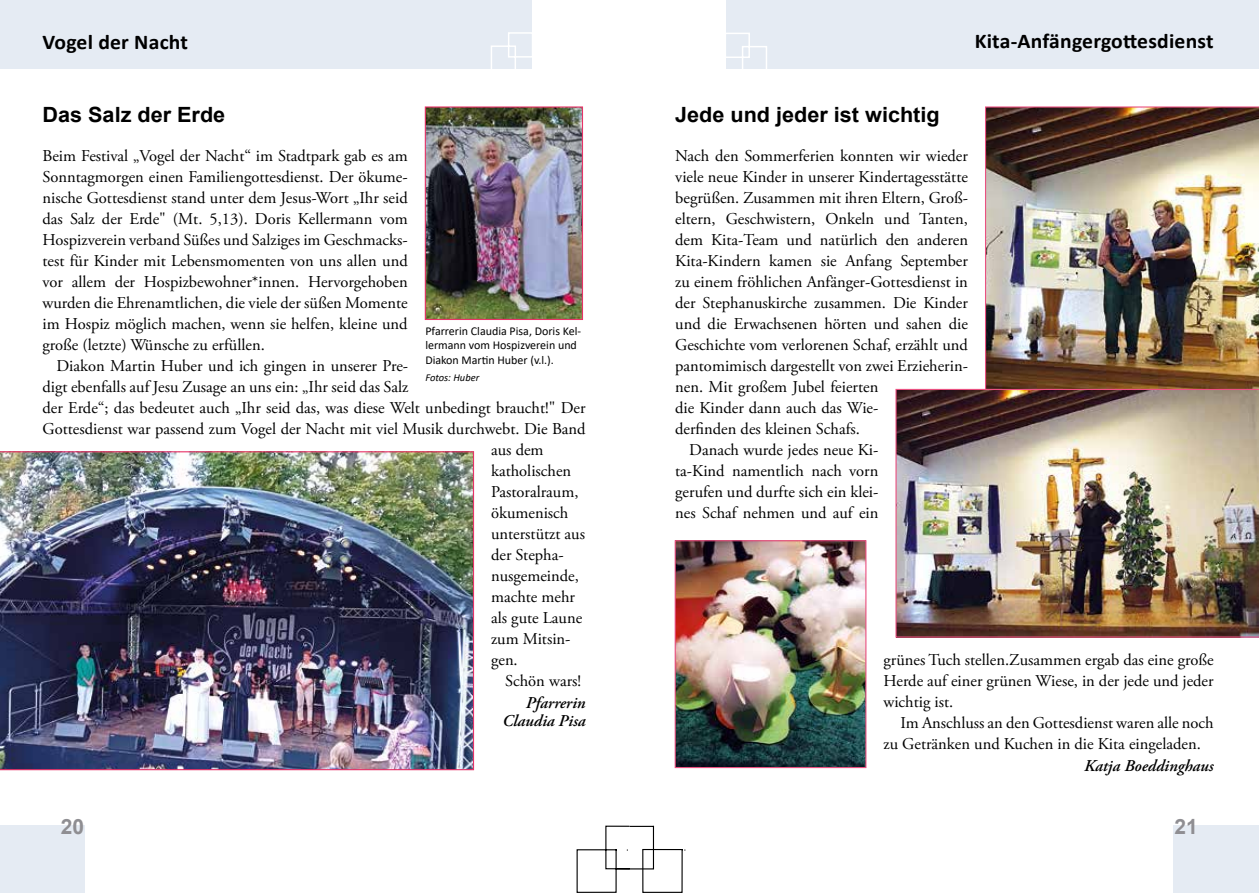
<style>
.page{position:relative;width:1259px;height:893px;background:#fff}
.page>*{position:absolute;margin:0;border:0;box-sizing:border-box;transform-origin:0 0}
.t1{font:700 21px "Calibri";letter-spacing:.01em;color:#000}
.t2{font:700 21px "Arial";color:#000}
.t3{font:700 21px "Arial";color:#8f8e92}
.t4{font:16.5px/21px "Adobe Garamond Pro";color:#000;text-align:justify}
.t5{font:italic 600 16.5px/18px "Adobe Garamond Pro";color:#000;text-align:right}
.t6{font:12px/14.4px "Calibri";color:#000}
.t7{font:italic 10.5px "Calibri";color:#000}
</style>
<div class="page">
<div style="left:0;top:826px;width:85px;height:67px;background:#e5ebf3"></div>
<div style="left:0;top:0;width:531px;height:69px;background:#e5ebf3"></div>
<svg style="left:491px;top:31px;width:41px;height:38px"></svg>
<div style="left:1173px;top:826px;width:86px;height:67px;background:#e5ebf3"></div>
<div style="left:726px;top:0;width:533px;height:69px;background:#e5ebf3"></div>
<svg style="left:726px;top:33px;width:41px;height:36px"></svg>
<svg style="left:576px;top:825px;width:109px;height:68px"></svg>
<img style="left:676px;top:542px;width:188px;height:224px">
<div style="left:674px;top:540px;width:192px;height:228px;border:1px solid #ea5181"></div>
<img style="left:985px;top:106px;width:274px;height:283px">
<img style="left:895px;top:389px;width:364px;height:249px">
<img style="left:427px;top:108px;width:154px;height:210px">
<div style="left:425px;top:106px;width:158px;height:214px;border:1px solid #e83368"></div>
<img style="left:0;top:451px;width:474px;height:319px">
<p class="t1" style="left:43px;top:27px;width:147px">Vogel der Nacht</p>
<p class="t1" style="left:974px;top:27px;width:240px">Kita-Anfängergottesdienst</p>
<p class="t2" style="left:43px;top:100px;width:184px">Das Salz der Erde</p>
<p class="t2" style="left:675px;top:100px;width:266px">Jede und jeder ist wichtig</p>
<p class="t4" style="left:43px;top:146px;width:367px">Beim Festival „Vogel der Nacht“ im Stadtpark gab es am Sonntagmorgen einen Familiengottesdienst. Der ökume&shy;nische Gottesdienst stand unter dem Jesus-Wort „Ihr seid das Salz der Erde" (Mt. 5,13). Doris Kellermann vom Hospizverein verband Süßes und Salziges im Geschmacks&shy;test für Kinder mit Lebensmomenten von uns allen und vor allem der Hospizbewohner*innen. Hervorgehoben wurden die Ehrenamtlichen, die viele der süßen Momente im Hospiz möglich machen, wenn sie helfen, kleine und große (letzte) Wünsche zu erfüllen.</p>
<p class="t4" style="left:57px;top:356px;width:353px">Diakon Martin Huber und ich gingen in unserer Pre-</p>
<p class="t4" style="left:43px;top:377px;width:367px">digt ebenfalls auf Jesu Zusage an uns ein: „Ihr seid das Salz</p>
<p class="t4" style="left:43px;top:398px;width:544px">der Erde“; das bedeutet auch „Ihr seid das, was diese Welt unbedingt braucht!" Der</p>
<p class="t4" style="left:43px;top:419px;width:544px">Gottesdienst war passend zum Vogel der Nacht mit viel Musik durchwebt. Die Band</p>
<p class="t4" style="left:491px;top:440px;width:54px">aus dem</p>
<p class="t4" style="left:491px;top:461px;width:82px">katholischen</p>
<p class="t4" style="left:491px;top:482px;width:89px">Pastoralraum,</p>
<p class="t4" style="left:491px;top:503px;width:79px">ökumenisch</p>
<p class="t4" style="left:491px;top:524px;width:95px">unterstützt aus</p>
<p class="t4" style="left:491px;top:545px;width:74px">der Stepha-</p>
<p class="t4" style="left:491px;top:566px;width:89px">nusgemeinde,</p>
<p class="t4" style="left:491px;top:587px;width:85px">machte mehr</p>
<p class="t4" style="left:491px;top:608px;width:93px">als gute Laune</p>
<p class="t4" style="left:491px;top:629px;width:81px">zum Mitsin-</p>
<p class="t4" style="left:491px;top:650px;width:28px">gen.</p>
<p class="t4" style="left:505px;top:671px;width:77px">Schön wars!</p>
<p class="t5" style="left:502px;top:695px;width:85px">Pfarrerin<br>Claudia Pisa</p>
<p class="t6" style="left:425px;top:323px;width:157px">Pfarrerin Claudia Pisa, Doris Kel&shy;lermann vom Hospizverein und<br>Diakon Martin Huber (v.l.).</p>
<p class="t7" style="left:425px;top:370px;width:56px">Fotos: Huber</p>
<p class="t4" style="left:675px;top:146px;width:294px">Nach den Sommerferien konnten wir wieder</p>
<p class="t4" style="left:675px;top:167px;width:294px">viele neue Kinder in unserer Kindertagesstätte</p>
<p class="t4" style="left:675px;top:188px;width:294px">begrüßen. Zusammen mit ihren Eltern, Groß-</p>
<p class="t4" style="left:675px;top:209px;width:294px">eltern, Geschwistern, Onkeln und Tanten,</p>
<p class="t4" style="left:675px;top:230px;width:294px">dem Kita-Team und natürlich den anderen</p>
<p class="t4" style="left:675px;top:251px;width:294px">Kita-Kindern kamen sie Anfang September</p>
<p class="t4" style="left:675px;top:272px;width:294px">zu einem fröhlichen Anfänger-Gottesdienst in</p>
<p class="t4" style="left:675px;top:293px;width:294px">der Stephanuskirche zusammen. Die Kinder</p>
<p class="t4" style="left:675px;top:314px;width:294px">und die Erwachsenen hörten und sahen die</p>
<p class="t4" style="left:675px;top:335px;width:294px">Geschichte vom verlorenen Schaf, erzählt und</p>
<p class="t4" style="left:675px;top:356px;width:294px">pantomimisch dargestellt von zwei Erzieherin-</p>
<p class="t4" style="left:675px;top:377px;width:205px">nen. Mit großem Jubel feierten</p>
<p class="t4" style="left:675px;top:398px;width:205px">die Kinder dann auch das Wie-</p>
<p class="t4" style="left:675px;top:419px;width:186px">derfinden des kleinen Schafs.</p>
<p class="t4" style="left:689px;top:440px;width:191px">Danach wurde jedes neue Ki-</p>
<p class="t4" style="left:675px;top:461px;width:205px">ta-Kind namentlich nach vorn</p>
<p class="t4" style="left:675px;top:482px;width:205px">gerufen und durfte sich ein klei-</p>
<p class="t4" style="left:675px;top:503px;width:205px">nes Schaf nehmen und auf ein</p>
<p class="t4" style="left:883px;top:650px;width:332px">grünes Tuch stellen.Zusammen ergab das eine große Herde auf einer grünen Wiese, in der jede und jeder wichtig ist.</p>
<p class="t4" style="left:883px;top:713px;width:332px;text-indent:17px">Im Anschluss an den Gottesdienst waren alle noch zu Getränken und Kuchen in die Kita eingeladen.</p>
<p class="t5" style="left:1084px;top:758px;width:131px">Katja Boeddinghaus</p>
<p class="t3" style="left:61px;top:811px;width:25px">20</p>
<p class="t3" style="left:1174px;top:811px;width:25px">21</p>
</div>
